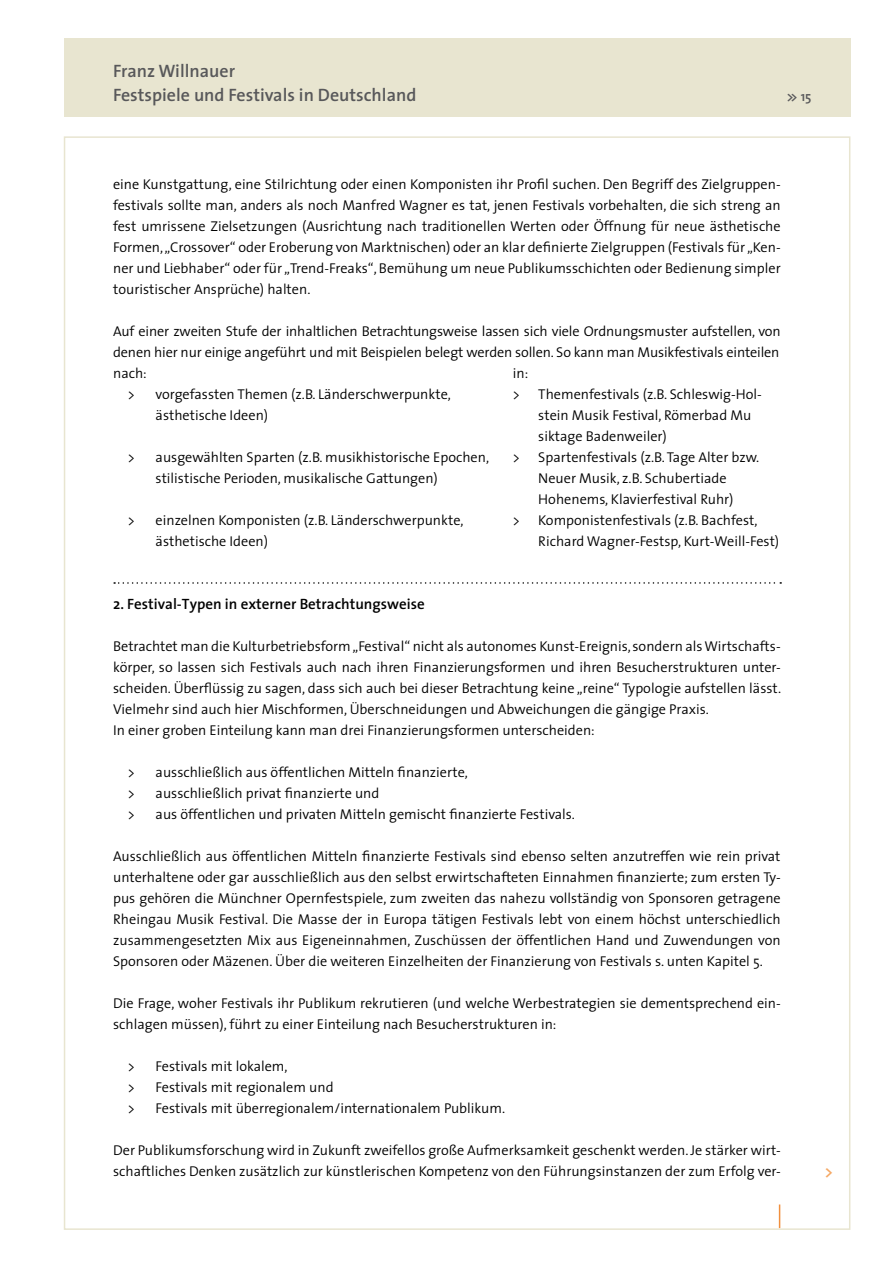
<style>
.page{position:relative;width:893px;height:1263px;background:#fff}
.page>*{position:absolute;margin:0;border:0;box-sizing:border-box;transform-origin:0 0}
.t1{font:600 18px/24px "The Sans";color:#58585a}
.t2{font:600 16.5px "The Sans";color:#f5a864}
.t3{font:600 15px "The Sans";color:#000}
.t4{font:300 14.25px/21px "The Sans";color:#000}
.t5{font:600 13.5px "The Sans";color:#58585a}
</style>
<div class="page">
<div style="left:64px;top:38px;width:786px;height:79px;background:#e8e5d0"></div>
<svg style="left:779px;top:1204px;width:1px;height:24px"></svg>
<svg style="left:114px;top:582px;width:667px;height:2px"></svg>
<p class="t1" style="left:113px;top:59px;width:305px">Franz Willnauer<br>Festspiele und Festivals in Deutschland</p>
<p class="t5" style="left:787px;top:88px;width:25px">&gt;&gt; 15</p>
<p class="t4" style="left:113px;top:174px;width:669px;text-align:justify">eine Kunstgattung, eine Stilrichtung oder einen Komponisten ihr Profil suchen. Den Begriff des Zielgruppen&shy;festivals sollte man, anders als noch Manfred Wagner es tat, jenen Festivals vorbehalten, die sich streng an fest umrissene Zielsetzungen (Ausrichtung nach traditionellen Werten oder Öffnung für neue ästhetische Formen, „Crossover“ oder Eroberung von Marktnischen) oder an klar definierte Zielgruppen (Festivals für „Ken&shy;ner und Liebhaber“ oder für „Trend-Freaks“, Bemühung um neue Publikumsschichten oder Bedienung simpler touristischer Ansprüche) halten.</p>
<p class="t4" style="left:113px;top:321px;width:669px;text-align:justify">Auf einer zweiten Stufe der inhaltlichen Betrachtungsweise lassen sich viele Ordnungsmuster aufstellen, von denen hier nur einige angeführt und mit Beispielen belegt werden sollen. So kann man Musikfestivals einteilen nach:</p>
<p class="t4" style="left:513px;top:363px;width:17px">in:</p>
<p class="t4" style="left:128px;top:384px;width:324px">&gt; vorgefassten Themen (z.B. Länderschwerpunkte,</p>
<p class="t4" style="left:513px;top:384px;width:251px">&gt; Themenfestivals (z.B. Schleswig-Hol-</p>
<p class="t4" style="left:156px;top:405px;width:114px">ästhetische Ideen)</p>
<p class="t4" style="left:538px;top:405px;width:215px">stein Musik Festival, Römerbad Mu siktage Badenweiler)</p>
<p class="t4" style="left:128px;top:447px;width:363px">&gt; ausgewählten Sparten (z.B. musikhistorische Epochen,</p>
<p class="t4" style="left:513px;top:447px;width:248px">&gt; Spartenfestivals (z.B. Tage Alter bzw.</p>
<p class="t4" style="left:156px;top:468px;width:284px">stilistische Perioden, musikalische Gattungen)</p>
<p class="t4" style="left:538px;top:468px;width:197px">Neuer Musik, z.B. Schubertiade<br>Hohenems, Klavierfestival Ruhr)</p>
<p class="t4" style="left:128px;top:510px;width:337px">&gt; einzelnen Komponisten (z.B. Länderschwerpunkte,</p>
<p class="t4" style="left:513px;top:510px;width:246px">&gt; Komponistenfestivals (z.B. Bachfest,</p>
<p class="t4" style="left:156px;top:531px;width:114px">ästhetische Ideen)</p>
<p class="t4" style="left:538px;top:531px;width:242px">Richard Wagner-Festsp, Kurt-Weill-Fest)</p>
<p class="t3" style="left:113px;top:594px;width:313px">2. Festival-Typen in externer Betrachtungsweise</p>
<p class="t4" style="left:113px;top:636px;width:670px">Betrachtet man die Kulturbetriebsform „Festival“ nicht als autonomes Kunst-Ereignis, sondern als Wirtschafts&shy;körper, so lassen sich Festivals auch nach ihren Finanzierungsformen und ihren Besucherstrukturen unter&shy;scheiden. Überflüssig zu sagen, dass sich auch bei dieser Betrachtung keine „reine“ Typologie aufstellen lässt.<br>Vielmehr sind auch hier Mischformen, Überschneidungen und Abweichungen die gängige Praxis.<br>In einer groben Einteilung kann man drei Finanzierungsformen unterscheiden:</p>
<p class="t4" style="left:128px;top:762px;width:449px">&gt; ausschließlich aus öffentlichen Mitteln finanzierte,<br>&gt; ausschließlich privat finanzierte und<br>&gt; aus öffentlichen und privaten Mitteln gemischt finanzierte Festivals.</p>
<p class="t4" style="left:113px;top:846px;width:669px;text-align:justify">Ausschließlich aus öffentlichen Mitteln finanzierte Festivals sind ebenso selten anzutreffen wie rein privat unterhaltene oder gar ausschließlich aus den selbst erwirtschafteten Einnahmen finanzierte; zum ersten Ty&shy;pus gehören die Münchner Opernfestspiele, zum zweiten das nahezu vollständig von Sponsoren getragene Rheingau Musik Festival. Die Masse der in Europa tätigen Festivals lebt von einem höchst unterschiedlich zusammengesetzten Mix aus Eigeneinnahmen, Zuschüssen der öffentlichen Hand und Zuwendungen von Sponsoren oder Mäzenen. Über die weiteren Einzelheiten der Finanzierung von Festivals s. unten Kapitel 5.</p>
<p class="t4" style="left:113px;top:993px;width:669px">Die Frage, woher Festivals ihr Publikum rekrutieren (und welche Werbestrategien sie dementsprechend ein&shy;schlagen müssen), führt zu einer Einteilung nach Besucherstrukturen in:</p>
<p class="t4" style="left:128px;top:1056px;width:379px">&gt; Festivals mit lokalem,<br>&gt; Festivals mit regionalem und<br>&gt; Festivals mit überregionalem/internationalem Publikum.</p>
<p class="t4" style="left:113px;top:1140px;width:669px">Der Publikumsforschung wird in Zukunft zweifellos große Aufmerksamkeit geschenkt werden. Je stärker wirt&shy;schaftliches Denken zusätzlich zur künstlerischen Kompetenz von den Führungsinstanzen der zum Erfolg ver-</p>
<p class="t2" style="left:825px;top:1160px;width:10px">&gt;</p>
</div>
